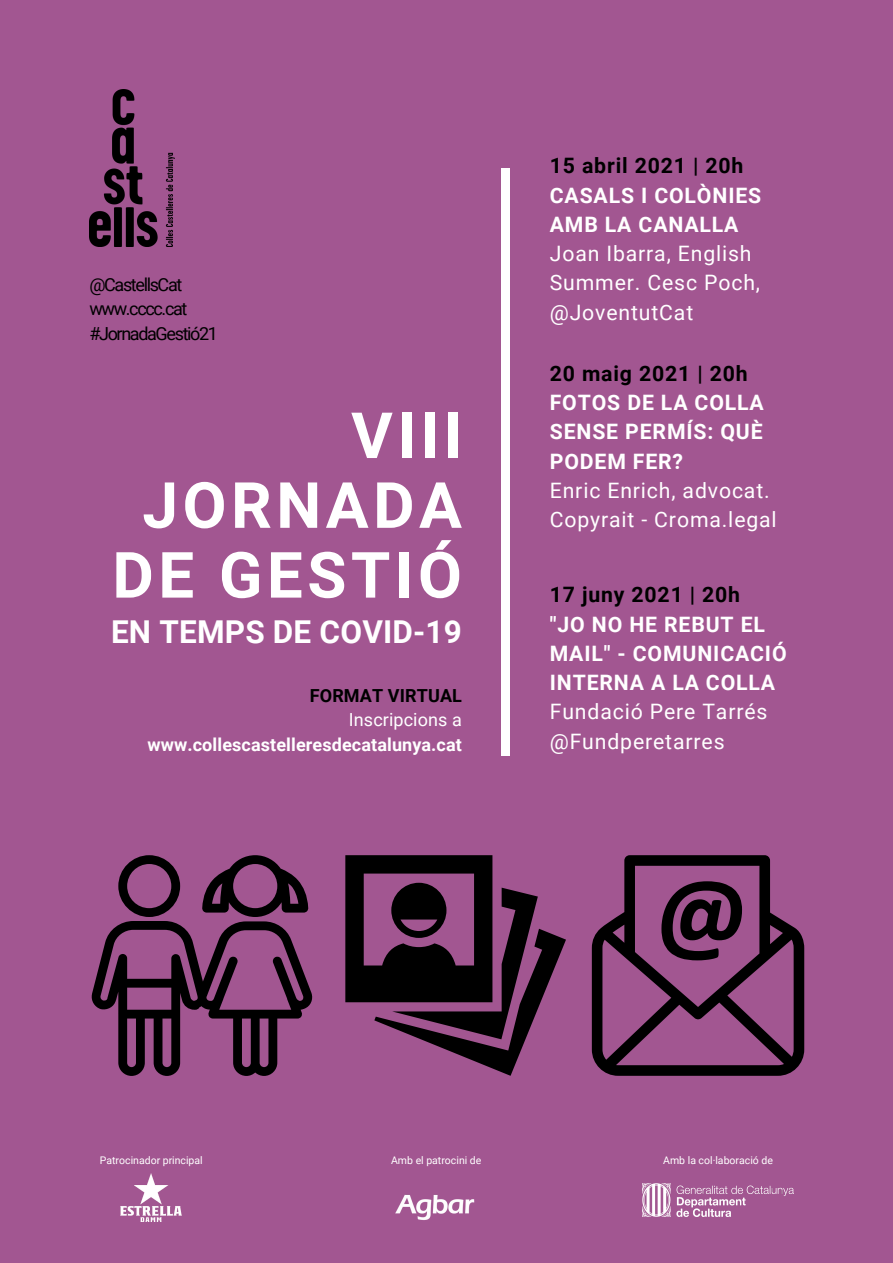
<style>
.page{position:relative;width:893px;height:1263px;background:#a25691}
.page>*{position:absolute;margin:0;border:0;box-sizing:border-box;transform-origin:0 0}
.t1{font:700 63.75px/69.8px "Roboto";letter-spacing:.07em;color:#fff;text-align:right}
.t2{font:700 31.5px "Roboto";letter-spacing:.005em;color:#fff}
.t3{font:21.23px/29.2px "Roboto";letter-spacing:.04em;color:#fff}
.t4{font:700 21.23px/29.2px "Roboto";letter-spacing:.04em;color:#fff}
.t5{font:700 21.23px "Roboto";letter-spacing:.04em;color:#000}
.t6{font:700 18px/24.8px "Roboto";letter-spacing:.005em;color:#fff;text-align:right}
.t7{font:18px "Roboto";letter-spacing:-.075em;color:#000}
.t8{font:700 18px "Roboto";letter-spacing:.005em;color:#000}
.t9{font:10.5px "Roboto";color:#fff}
.s1{font-weight:400}
</style>
<div class="page">
<div style="left:502px;top:168px;width:7px;height:587px;background:#fff"></div>
<img style="left:89px;top:89px;width:86px;height:158px">
<img style="left:642px;top:1183px;width:152px;height:33px">
<img style="left:121px;top:1173px;width:61px;height:48px">
<img style="left:395px;top:1194px;width:80px;height:26px">
<svg style="left:592px;top:855px;width:212px;height:221px"></svg>
<svg style="left:661px;top:881px;width:81px;height:79px"></svg>
<svg style="left:345px;top:855px;width:221px;height:221px"></svg>
<svg style="left:91px;top:855px;width:222px;height:221px"></svg>
<p class="t7" style="left:89px;top:274px;width:94px">@CastellsCat</p>
<p class="t7" style="left:89px;top:299px;width:100px">www.cccc.cat</p>
<p class="t7" style="left:89px;top:323px;width:130px">#JornadaGestió21</p>
<p class="t1" style="left:112px;top:401px;width:351px">VIII<br>JORNADA<br>DE GESTIÓ</p>
<p class="t2" style="left:111px;top:614px;width:352px">EN TEMPS DE COVID-19</p>
<p class="t8" style="left:310px;top:685px;width:154px">FORMAT VIRTUAL</p>
<p class="t6" style="left:147px;top:708px;width:316px"><span class="s1">Inscripcions a </span>www.collescastelleresdecatalunya.cat</p>
<p class="t5" style="left:550px;top:154px;width:195px">15 abril 2021 | 20h</p>
<p class="t4" style="left:550px;top:181px;width:213px">CASALS I COLÒNIES<br>AMB LA CANALLA</p>
<p class="t3" style="left:550px;top:239px;width:212px">Joan Ibarra, English<br>Summer. Cesc Poch, @JoventutCat</p>
<p class="t5" style="left:550px;top:361px;width:199px">20 maig 2021 | 20h</p>
<p class="t4" style="left:550px;top:388px;width:216px;text-align:justify">FOTOS DE LA COLLA SENSE PERMÍS: QUÈ PODEM FER?</p>
<p class="t3" style="left:550px;top:476px;width:221px">Enric Enrich, advocat.</p>
<p class="t3" style="left:550px;top:505px;width:228px">Copyrait - Croma.legal</p>
<p class="t5" style="left:550px;top:583px;width:192px">17 juny 2021 | 20h</p>
<p class="t4" style="left:550px;top:610px;width:238px">"JO NO HE REBUT EL<br>MAIL" - COMUNICACIÓ<br>INTERNA A LA COLLA</p>
<p class="t3" style="left:550px;top:697px;width:219px">Fundació Pere Tarrés @Fundperetarres</p>
<p class="t9" style="left:100px;top:1154px;width:104px">Patrocinador principal</p>
<p class="t9" style="left:391px;top:1154px;width:92px">Amb el patrocini de</p>
<p class="t9" style="left:663px;top:1154px;width:111px">Amb la col·laboració de</p>
</div>
